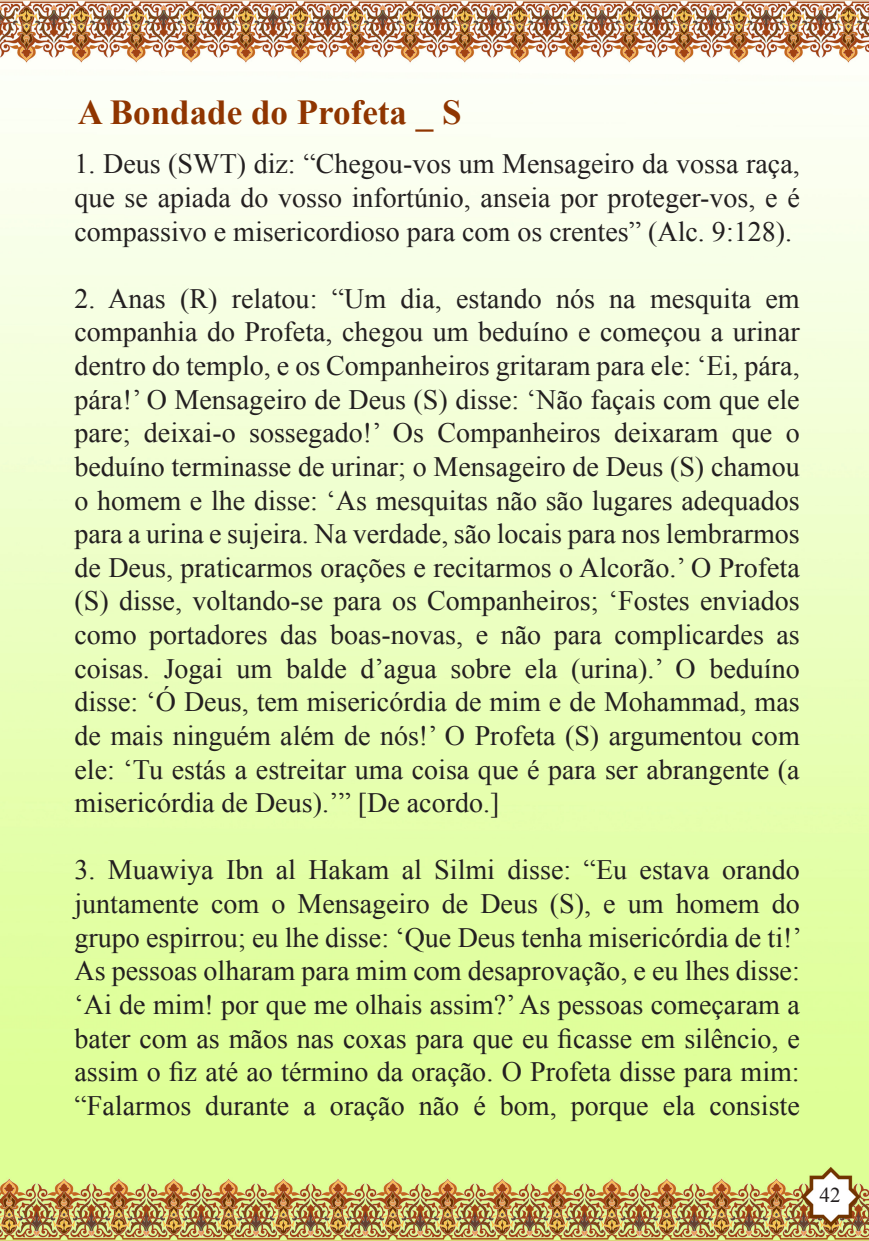
<style>
.page{position:relative;width:869px;height:1241px;background:#fff}
.page>*{position:absolute;margin:0;border:0;box-sizing:border-box;transform-origin:0 0}
.t1{font:700 35px "Times New Roman";color:#8f3500}
.t2{font:28px/33.6px "Times New Roman";color:#231f20;text-align:justify}
.t3{font:21px "Times New Roman";color:#231f20}
</style>
<div class="page">
<img style="left:0;top:0;width:868px;height:1240px">
<p class="t1" style="left:78px;top:88px;width:385px">A Bondade do Profeta _ S</p>
<p class="t2" style="left:74px;top:147px;width:726px">1. Deus (SWT) diz: “Chegou-vos um Mensageiro da vossa raça, que se apiada do vosso infortúnio, anseia por proteger-vos, e é compassivo e misericordioso para com os crentes” (Alc. 9:128).</p>
<p class="t2" style="left:74px;top:281px;width:726px">2. Anas (R) relatou: “Um dia, estando nós na mesquita em companhia do Profeta, chegou um beduíno e começou a urinar dentro do templo, e os Companheiros gritaram para ele: ‘Ei, pára, pára!’ O Mensageiro de Deus (S) disse: ‘Não façais com que ele pare; deixai-o sossegado!’ Os Companheiros deixaram que o beduíno terminasse de urinar; o Mensageiro de Deus (S) chamou o homem e lhe disse: ‘As mesquitas não são lugares adequados para a urina e sujeira. Na verdade, são locais para nos lembrarmos de Deus, praticarmos orações e recitarmos o Alcorão.’ O Profeta (S) disse, voltando-se para os Companheiros; ‘Fostes enviados como portadores das boas-novas, e não para complicardes as coisas. Jogai um balde d’agua sobre ela (urina).’ O beduíno disse: ‘Ó Deus, tem misericórdia de mim e de Mohammad, mas de mais ninguém além de nós!’ O Profeta (S) argumentou com ele: ‘Tu estás a estreitar uma coisa que é para ser abrangente (a misericórdia de Deus).’” [De acordo.]</p>
<p class="t2" style="left:74px;top:852px;width:728px">3. Muawiya Ibn al Hakam al Silmi disse: “Eu estava orando juntamente com o Mensageiro de Deus (S), e um homem do grupo espirrou; eu lhe disse: ‘Que Deus tenha misericórdia de ti!’ As pessoas olharam para mim com desaprovação, e eu lhes disse: ‘Ai de mim! por que me olhais assim?’ As pessoas começaram a bater com as mãos nas coxas para que eu ficasse em silêncio, e assim o fiz até ao término da oração. O Profeta disse para mim: “Falarmos durante a oração não é bom, porque ela consiste</p>
<p class="t3" style="left:819px;top:1180px;width:22px">42</p>
</div>
